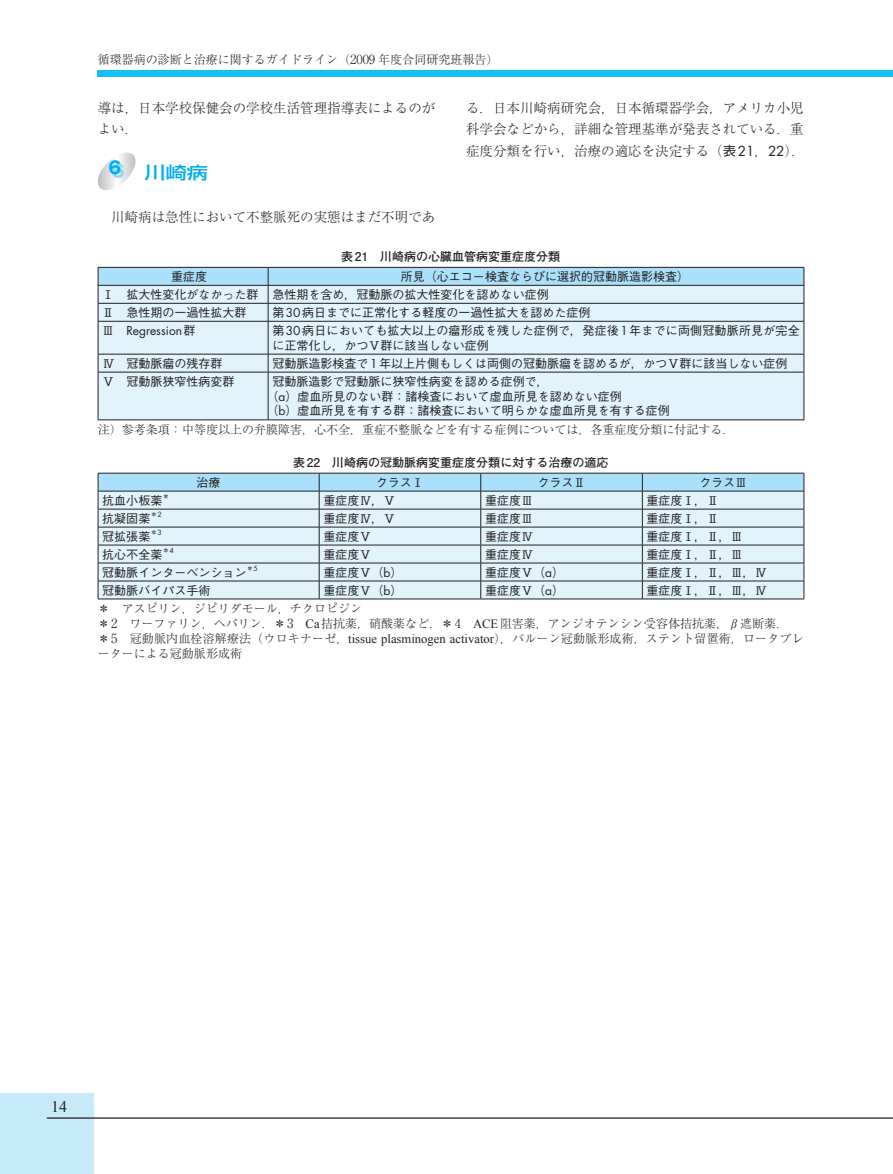
<style>
.page{position:relative;width:893px;height:1174px;background:#fff}
.page>*{position:absolute;margin:0;border:0;box-sizing:border-box;transform-origin:0 0}
.t1{font:500 16.95px "Shin Go Pro";color:#00aeef;scale:1.25 1}
.t2{font:700 16.95px "Gothic MB101 Pro";color:#00aeef}
.t3{font:15.9px "Times New Roman";color:#231f20}
.t4{font:300 13.5px/21.8px "Ryumin Pro";color:#231f20}
.t5{font:500 12px/14.9px "Gothic BBB Pro";color:#231f20}
.t6{font:300 12px/14.9px "Ryumin Pro";color:#231f20}
.t7{font:700 12px "Futo Go B101 Pro";color:#231f20}
.t8{font:12px "Futura";color:#231f20}
.t9{font:500 7.05px "Gothic BBB Pro";color:#231f20}
.s1{font-size:12.6px}
.s2{font-family:"Gothic BBB Pro";font-weight:500}
.s3{font-family:"Futura";font-weight:400}
.s4{font-family:"Times New Roman";font-weight:400;font-size:12.6px}
</style>
<div class="page">
<div style="left:0;top:1093px;width:94px;height:81px;background:#c6eafa"></div>
<div style="left:98px;top:70px;width:795px;height:7px;background:#15c0f2"></div>
<hr style="left:47px;top:1117px;width:846px;height:1px;background:#231f20">
<svg style="left:97px;top:152px;width:39px;height:38px"></svg>
<svg style="left:112px;top:163px;width:12px;height:14px"></svg>
<div style="left:99px;top:322px;width:705px;height:97px;background:#e1f4fc"></div>
<hr style="left:98px;top:321px;width:170px;height:1px;background:#231f20">
<hr style="left:268px;top:321px;width:536px;height:1px;background:#231f20">
<hr style="left:268px;top:321px;width:1px;height:33px;background:#231f20">
<hr style="left:98px;top:354px;width:170px;height:1px;background:#231f20">
<hr style="left:268px;top:354px;width:536px;height:1px;background:#231f20">
<svg style="left:268px;top:354px;width:1px;height:18px"></svg>
<hr style="left:98px;top:372px;width:170px;height:1px;background:#231f20">
<hr style="left:268px;top:372px;width:536px;height:1px;background:#231f20">
<hr style="left:268px;top:372px;width:1px;height:47px;background:#231f20">
<svg style="left:98px;top:267px;width:707px;height:54px;background:#c4e0ed"></svg>
<hr style="left:98px;top:321px;width:1px;height:33px;background:#231f20">
<hr style="left:804px;top:321px;width:1px;height:33px;background:#231f20">
<svg style="left:98px;top:354px;width:1px;height:18px"></svg>
<svg style="left:804px;top:354px;width:1px;height:18px"></svg>
<hr style="left:98px;top:372px;width:1px;height:47px;background:#231f20">
<hr style="left:804px;top:372px;width:1px;height:47px;background:#231f20">
<hr style="left:98px;top:419px;width:170px;height:1px;background:#231f20">
<hr style="left:268px;top:419px;width:536px;height:1px;background:#231f20">
<svg style="left:98px;top:473px;width:707px;height:125px;background:#cee4ee"></svg>
<hr style="left:98px;top:598px;width:221px;height:1px;background:#231f20">
<hr style="left:319px;top:598px;width:162px;height:1px;background:#231f20">
<hr style="left:481px;top:598px;width:161px;height:1px;background:#231f20">
<hr style="left:642px;top:598px;width:162px;height:1px;background:#231f20">
<p class="t6" style="left:98px;top:52px;width:402px">循環器病の診断と治療に関するガイドライン（<span class="s1">2009</span> 年度合同研究班報告）</p>
<p class="t4" style="left:98px;top:95px;width:339px">導は，日本学校保健会の学校生活管理指導表によるのがよい．</p>
<h1 class="t2" style="left:108px;top:153px;width:14px">6</h1>
<h1 class="t1" style="left:144px;top:159px;width:53px">川崎病</h1>
<p class="t4" style="left:111px;top:204px;width:326px">川崎病は急性において不整脈死の実態はまだ不明であ</p>
<p class="t4" style="left:466px;top:95px;width:340px;text-align:justify">る．日本川崎病研究会，日本循環器学会，アメリカ小児科学会などから，詳細な管理基準が発表されている．重症度分類を行い，治療の適応を決定する（<span class="s2">表</span><span class="s3">21</span>，<span class="s3">22</span>）．</p>
<p class="t7" style="left:341px;top:247px;width:221px">表21　川崎病の心臓血管病変重症度分類</p>
<p class="t5" style="left:102px;top:266px;width:588px;line-height:18px;text-indent:299px">所見（心エコー検査ならびに選択的冠動脈造影検査）<br>Ⅰ 拡大性変化がなかった群 急性期を含め，冠動脈の拡大性変化を認めない症例<br>Ⅱ 急性期の一過性拡大群</p>
<p class="t5" style="left:171px;top:267px;width:38px">重症度</p>
<p class="t5" style="left:272px;top:303px;width:320px">第<span class="s3">30</span>病日までに正常化する軽度の一過性拡大を認めた症例</p>
<p class="t8" style="left:102px;top:322px;width:95px"><span class="s2">Ⅲ</span> Regression<span class="s2">群</span></p>
<p class="t5" style="left:272px;top:321px;width:529px">第<span class="s3">30</span>病日においても拡大以上の瘤形成を残した症例で，発症後<span class="s3">1</span>年までに両側冠動脈所見が完全に正常化し，かつⅤ群に該当しない症例</p>
<p class="t5" style="left:102px;top:354px;width:122px">Ⅳ 冠動脈瘤の残存群</p>
<p class="t5" style="left:272px;top:354px;width:516px">冠動脈造影検査で<span class="s3">1</span>年以上片側もしくは両側の冠動脈瘤を認めるが，かつⅤ群に該当しない症例</p>
<p class="t5" style="left:102px;top:372px;width:134px">Ⅴ 冠動脈狭窄性病変群</p>
<p class="t5" style="left:266px;top:372px;width:405px;text-indent:6px">冠動脈造影で冠動脈に狭窄性病変を認める症例で，<br>（<span class="s3">a</span>）虚血所見のない群：諸検査において虚血所見を認めない症例<br>（<span class="s3">b</span>）虚血所見を有する群：諸検査において明らかな虚血所見を有する症例</p>
<p class="t6" style="left:98px;top:421px;width:638px">注）参考条項：中等度以上の弁膜障害，心不全，重症不整脈などを有する症例については，各重症度分類に付記する．</p>
<p class="t7" style="left:293px;top:453px;width:317px">表22　川崎病の冠動脈病変重症度分類に対する治療の適応</p>
<p class="t5" style="left:197px;top:473px;width:26px">治療</p>
<p class="t5" style="left:376px;top:473px;width:50px">クラスⅠ</p>
<p class="t5" style="left:537px;top:473px;width:50px">クラスⅡ</p>
<p class="t5" style="left:699px;top:473px;width:50px">クラスⅢ</p>
<p class="t5" style="left:102px;top:491px;width:62px">抗血小板薬</p>
<p class="t9" style="left:162px;top:490px;width:9px">＊</p>
<p class="t5" style="left:323px;top:491px;width:74px">重症度Ⅳ，Ⅴ</p>
<p class="t5" style="left:485px;top:491px;width:50px">重症度Ⅲ</p>
<p class="t5" style="left:647px;top:491px;width:74px">重症度Ⅰ，Ⅱ</p>
<p class="t5" style="left:102px;top:509px;width:50px">抗凝固薬</p>
<p class="t9" style="left:150px;top:508px;width:13px">＊<span class="s3">2</span></p>
<p class="t5" style="left:323px;top:509px;width:74px">重症度Ⅳ，Ⅴ</p>
<p class="t5" style="left:485px;top:509px;width:50px">重症度Ⅲ</p>
<p class="t5" style="left:647px;top:509px;width:74px">重症度Ⅰ，Ⅱ</p>
<p class="t5" style="left:102px;top:527px;width:50px">冠拡張薬</p>
<p class="t9" style="left:150px;top:526px;width:13px">＊<span class="s3">3</span></p>
<p class="t5" style="left:323px;top:527px;width:50px">重症度Ⅴ</p>
<p class="t5" style="left:485px;top:527px;width:50px">重症度Ⅳ</p>
<p class="t5" style="left:647px;top:527px;width:98px">重症度Ⅰ，Ⅱ，Ⅲ</p>
<p class="t5" style="left:102px;top:545px;width:62px">抗心不全薬</p>
<p class="t9" style="left:162px;top:544px;width:13px">＊<span class="s3">4</span></p>
<p class="t5" style="left:323px;top:545px;width:50px">重症度Ⅴ</p>
<p class="t5" style="left:485px;top:545px;width:50px">重症度Ⅳ</p>
<p class="t5" style="left:647px;top:545px;width:98px">重症度Ⅰ，Ⅱ，Ⅲ</p>
<p class="t5" style="left:102px;top:563px;width:146px">冠動脈インターベンション</p>
<p class="t9" style="left:246px;top:562px;width:13px">＊<span class="s3">5</span></p>
<p class="t5" style="left:323px;top:563px;width:81px">重症度Ⅴ（<span class="s3">b</span>）</p>
<p class="t5" style="left:485px;top:563px;width:81px">重症度Ⅴ（<span class="s3">a</span>）</p>
<p class="t5" style="left:647px;top:563px;width:122px">重症度Ⅰ，Ⅱ，Ⅲ，Ⅳ</p>
<p class="t5" style="left:102px;top:581px;width:110px">冠動脈バイパス手術</p>
<p class="t5" style="left:323px;top:581px;width:81px">重症度Ⅴ（<span class="s3">b</span>）</p>
<p class="t5" style="left:485px;top:581px;width:81px">重症度Ⅴ（<span class="s3">a</span>）</p>
<p class="t5" style="left:647px;top:581px;width:122px">重症度Ⅰ，Ⅱ，Ⅲ，Ⅳ</p>
<p class="t6" style="left:98px;top:600px;width:707px">＊ アスピリン，ジピリダモール，チクロピジン<br>＊<span class="s1">2</span> ワーファリン，ヘパリン．＊<span class="s1">3</span> <span class="s4">Ca</span>拮抗薬，硝酸薬など．＊<span class="s1">4</span> <span class="s4">ACE</span>阻害薬，アンジオテンシン受容体拮抗薬，β遮断薬．＊<span class="s1">5</span> 冠動脈内血栓溶解療法（ウロキナーゼ，<span class="s4">tissue plasminogen activator</span>），バルーン冠動脈形成術，ステント留置術，ロータブレーターによる冠動脈形成術</p>
<h2 class="t3" style="left:51px;top:1097px;width:17px">14</h2>
</div>
